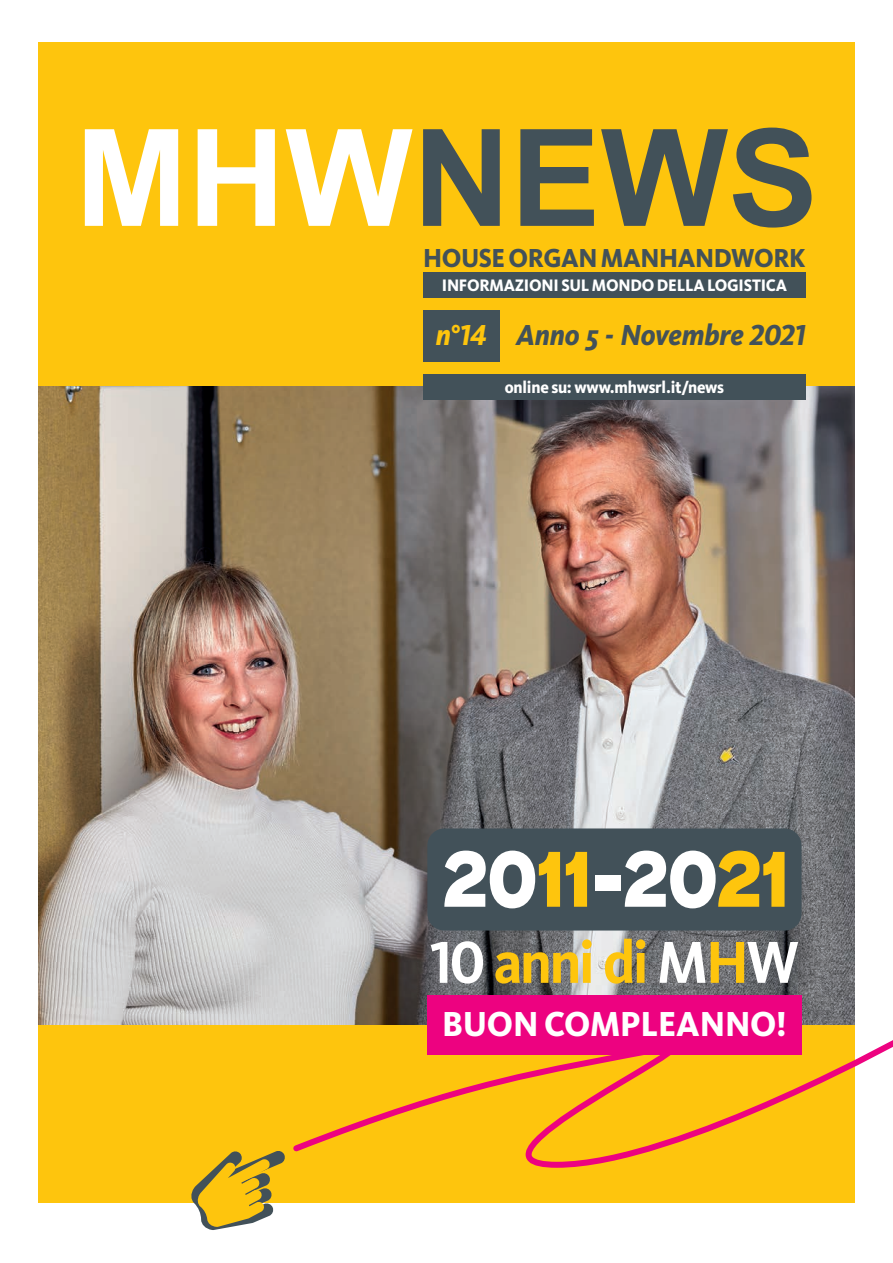
<style>
.page{position:relative;width:893px;height:1263px;background:#fff}
.page>*{position:absolute;margin:0;border:0;box-sizing:border-box;transform-origin:0 0}
.t1{font:800 36px "Kievit OT";letter-spacing:-.005em;color:#fff;scale:.94 1}
.t2{font:italic 800 30px "Kievit OT";letter-spacing:-.01em;color:#425159;scale:.94 1}
.t3{font:800 27px "Kievit OT";letter-spacing:-.015em;color:#425159;scale:.94 1}
.t4{font:800 17.25px "Kievit OT";letter-spacing:-.015em;color:#fff;scale:.94 1}
.s1{color:#fec50d}
</style>
<div class="page">
<div style="left:38px;top:43px;width:817px;height:1160px;background:#fec50d"></div>
<img style="left:38px;top:387px;width:817px;height:638px">
<div style="left:427px;top:828px;width:374px;height:102px;background:#425159;border-radius:17px"></div>
<svg style="left:444px;top:850px;width:116px;height:58px"></svg>
<svg style="left:566px;top:852px;width:21px;height:55px"></svg>
<div style="left:596px;top:875px;width:25px;height:15px;background:#fff"></div>
<svg style="left:625px;top:850px;width:159px;height:58px"></svg>
<svg style="left:431px;top:941px;width:52px;height:42px;background:#b3b4b6"></svg>
<svg style="left:495px;top:939px;width:96px;height:44px"></svg>
<svg style="left:605px;top:939px;width:40px;height:45px"></svg>
<svg style="left:659px;top:942px;width:46px;height:41px;background:#bfc0c1"></svg>
<svg style="left:711px;top:942px;width:87px;height:41px"></svg>
<div style="left:427px;top:995px;width:374px;height:59px;background:#ed0280"></div>
<svg style="left:423px;top:128px;width:388px;height:100px"></svg>
<svg style="left:85px;top:129px;width:328px;height:97px"></svg>
<div style="left:423px;top:272px;width:383px;height:26px;background:#425159"></div>
<div style="left:423px;top:374px;width:383px;height:26px;background:#425159"></div>
<div style="left:423px;top:310px;width:77px;height:51px;background:#425159"></div>
<svg style="left:191px;top:1151px;width:94px;height:79px"></svg>
<svg style="left:293px;top:1026px;width:600px;height:142px"></svg>
<h3 class="t3" style="left:423px;top:242px;width:409px">HOUSE ORGAN MANHANDWORK</h3>
<p class="t4" style="left:442px;top:275px;width:369px">INFORMAZIONI SUL MONDO DELLA LOGISTICA</p>
<h2 class="t2" style="left:436px;top:317px;width:395px"><span class="s1">n°14</span> Anno 5 - Novembre 2021</h2>
<p class="t4" style="left:505px;top:377px;width:235px">online su: www.mhwsrl.it/news</p>
<p class="t1" style="left:442px;top:1002px;width:368px">BUON COMPLEANNO!</p>
</div>
